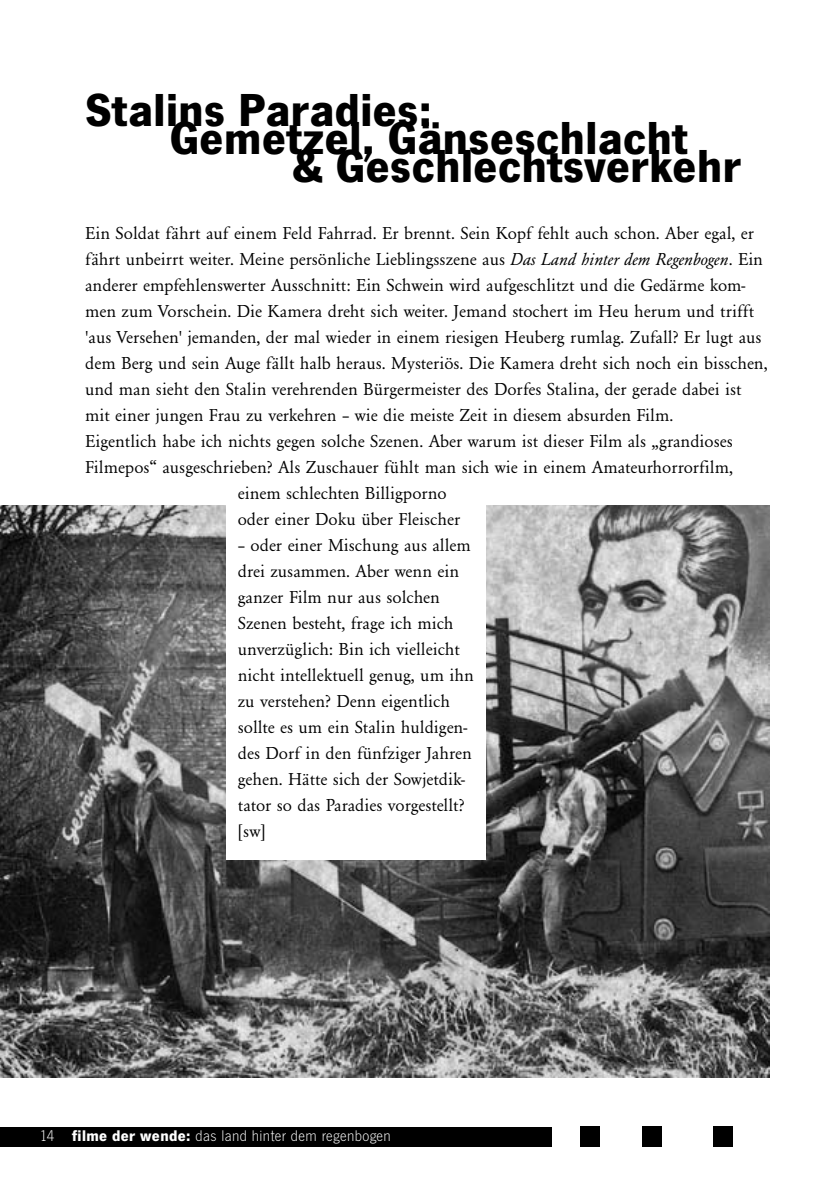
<style>
.page{position:relative;width:840px;height:1191px;background:#fff}
.page>*{position:absolute;margin:0;border:0;box-sizing:border-box;transform-origin:0 0}
.t1{font:700 48px "News Got T";letter-spacing:.01em;color:#000}
.t2{font:18px/26px "Garamond";color:#000}
.t3{font:16px "News Got T Ligh";letter-spacing:.025em;color:#fff}
.s1{font-style:italic}
.s2{font-family:"News Got T";font-weight:700}
</style>
<div class="page">
<div style="left:579px;top:1126px;width:20px;height:21px;background:#000"></div>
<div style="left:641px;top:1126px;width:20px;height:21px;background:#000"></div>
<div style="left:712px;top:1126px;width:20px;height:21px;background:#000"></div>
<img style="left:0;top:506px;width:768px;height:571px">
<div style="left:0;top:1126px;width:551px;height:20px;background:#000"></div>
<div style="left:226px;top:495px;width:260px;height:364px;background:#fff"></div>
<h1 class="t1" style="left:85px;top:82px;width:348px">Stalins Paradies:</h1>
<h1 class="t1" style="left:170px;top:110px;width:519px">Gemetzel, Gänseschlacht</h1>
<h1 class="t1" style="left:291px;top:138px;width:450px">&amp; Geschlechtsverkehr</h1>
<p class="t2" style="left:85px;top:220px;width:683px">Ein Soldat fährt auf einem Feld Fahrrad. Er brennt. Sein Kopf fehlt auch schon. Aber egal, er fährt unbeirrt weiter. Meine persönliche Lieblingsszene aus <span class="s1">Das Land hinter dem Regenbogen</span>. Ein anderer empfehlenswerter Ausschnitt: Ein Schwein wird aufgeschlitzt und die Gedärme kom&shy;men zum Vorschein. Die Kamera dreht sich weiter. Jemand stochert im Heu herum und trifft 'aus Versehen' jemanden, der mal wieder in einem riesigen Heuberg rumlag. Zufall? Er lugt aus dem Berg und sein Auge fällt halb heraus. Mysteriös. Die Kamera dreht sich noch ein bisschen, und man sieht den Stalin verehrenden Bürgermeister des Dorfes Stalina, der gerade dabei ist mit einer jungen Frau zu verkehren – wie die meiste Zeit in diesem absurden Film.<br>Eigentlich habe ich nichts gegen solche Szenen. Aber warum ist dieser Film als „grandioses Filmepos“ ausgeschrieben? Als Zuschauer fühlt man sich wie in einem Amateurhorrorfilm,</p>
<p class="t2" style="left:238px;top:480px;width:224px">einem schlechten Billigporno oder einer Doku über Fleischer</p>
<p class="t2" style="left:238px;top:532px;width:237px">– oder einer Mischung aus allem drei zusammen. Aber wenn ein ganzer Film nur aus solchen<br>Szenen besteht, frage ich mich unverzüglich: Bin ich vielleicht nicht intellektuell genug, um ihn zu verstehen? Denn eigentlich sollte es um ein Stalin huldigen&shy;des Dorf in den fünfziger Jahren gehen. Hätte sich der Sowjetdik&shy;tator so das Paradies vorgestellt? [sw]</p>
<p class="t3" style="left:40px;top:1127px;width:352px">14 <span class="s2">filme der wende:</span> das land hinter dem regenbogen</p>
</div>
